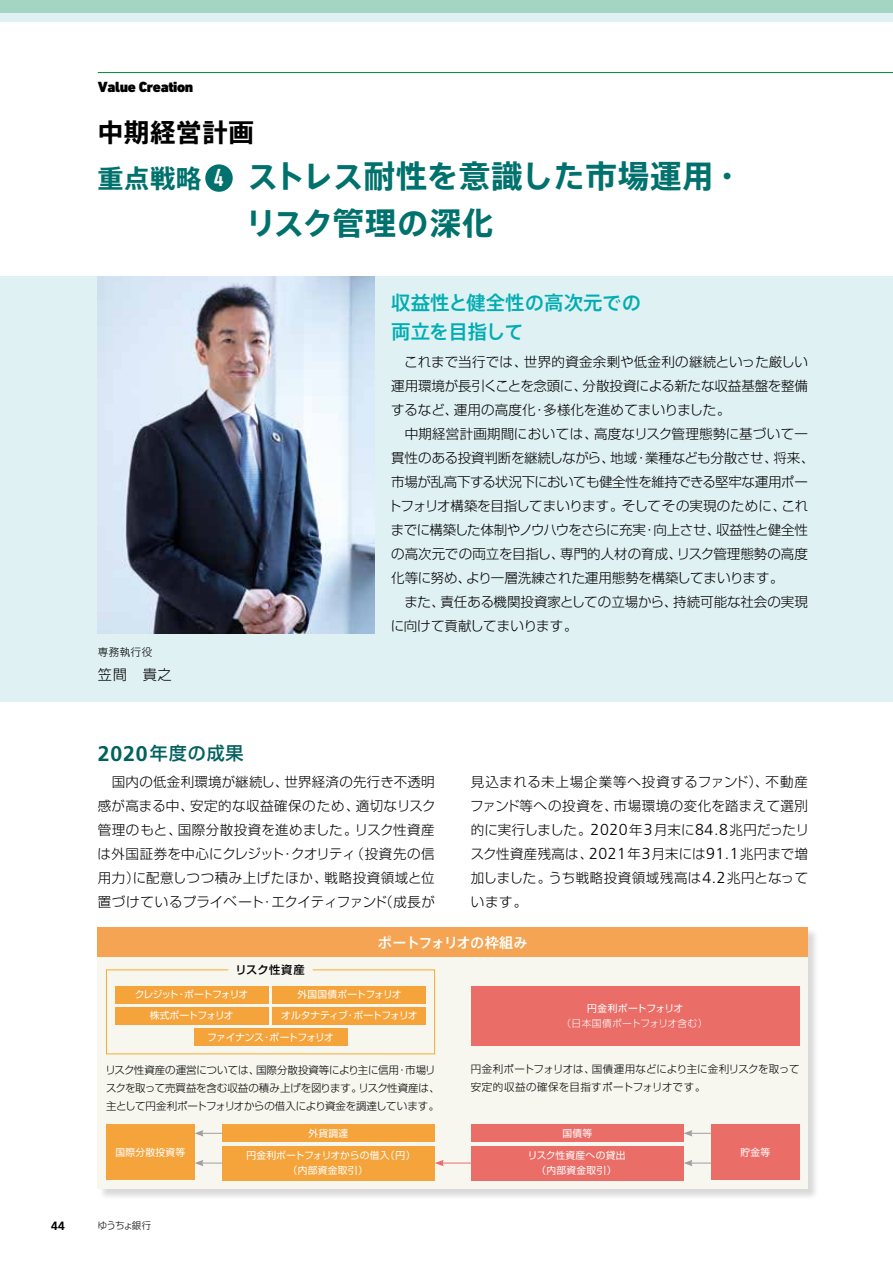
<style>
.page{position:relative;width:893px;height:1263px;background:#fff}
.page>*{position:absolute;margin:0;border:0;box-sizing:border-box;transform-origin:0 0}
.t1{font:700 31.5px/46.5px "Axis Std";letter-spacing:.015em;color:#00716c}
.t2{font:700 25.5px "Axis Std";letter-spacing:.025em;color:#000}
.t3{font:500 19.5px/28.5px "Axis Std";color:#00adb2}
.t4{font:500 18px "Shin Go Pr 5";letter-spacing:.05em;color:#00615d}
.t5{font:900 15px "DIN Next LT Pro";letter-spacing:-.025em;color:#000}
.t6{font:500 14.25px "Axis Std";letter-spacing:-.05em;color:#fff}
.t7{font:300 14.25px "Shin Go Pr 5";color:#000}
.t8{font:300 13.5px/24px "Shin Go Pr 5";letter-spacing:-.005em;color:#000;text-align:justify}
.t9{font:700 12px "Frutiger";color:#000}
.t10{font:500 11.25px "Shin Go Pr 5";letter-spacing:.04em;color:#000}
.t11{font:300 10.5px/18px "Shin Go Pr 5";letter-spacing:-.005em;color:#000}
.t12{font:9.75px/15px "Shin Go Pr 5";letter-spacing:.025em;color:#fff}
.t13{font:9.75px "Shin Go Pr 5";letter-spacing:-.01em;color:#fff}
.t14{font:300 9.75px "Shin Go Pr 5";letter-spacing:.02em;color:#fff}
.t15{font:9.75px "Shin Go Pr 5";letter-spacing:-.055em;color:#fff}
.t16{font:9.75px "Shin Go Pr 5";letter-spacing:-.05em;color:#fff}
.t17{font:9.75px "Shin Go Pr 5";letter-spacing:-.095em;color:#fff}
.t18{font:9.75px "Shin Go Pr 5";letter-spacing:-.07em;color:#fff}
.t19{font:300 9.45px "Shin Go Pr 5";letter-spacing:-.075em;color:#000}
.s1{font-size:25.5px}
.s2{font-family:"DIN Next LT Pro";font-weight:500;font-stretch:condensed;font-size:25.2px;color:#fff}
.s3{font-family:"Frutiger";font-weight:700;font-size:21.3px}
.s4{font-family:"Frutiger";font-size:15.9px}
</style>
<div class="page">
<div style="left:0;top:0;width:893px;height:13px;background:#a4d5c1"></div>
<div style="left:0;top:13px;width:893px;height:8px;background:#e0f1f4"></div>
<div style="left:98px;top:927px;width:721px;height:273px;background:#000;opacity:.15"></div>
<div style="left:98px;top:927px;width:710px;height:261px;background:#f7f7f0"></div>
<hr style="left:98px;top:72px;width:795px;height:1px;background:#008c38">
<div style="left:205px;top:164px;width:28px;height:28px;background:#00716c;border-radius:50%"></div>
<div style="left:0;top:276px;width:893px;height:425px;background:#e0f1f4"></div>
<img style="left:98px;top:276px;width:276px;height:357px">
<div style="left:471px;top:986px;width:328px;height:59px;background:#ea6d67"></div>
<div style="left:222px;top:1125px;width:213px;height:17px;background:#f5a33b"></div>
<div style="left:471px;top:1125px;width:213px;height:17px;background:#ea6d67"></div>
<div style="left:106px;top:1125px;width:89px;height:55px;background:#f5a33b"></div>
<div style="left:711px;top:1125px;width:88px;height:55px;background:#ea6d67"></div>
<div style="left:222px;top:1146px;width:213px;height:34px;background:#f5a33b"></div>
<div style="left:471px;top:1146px;width:213px;height:34px;background:#ea6d67"></div>
<svg style="left:106px;top:969px;width:329px;height:85px"></svg>
<hr style="left:441px;top:1163px;width:30px;height:1px;background:#ea6d67">
<svg style="left:435px;top:1160px;width:9px;height:6px"></svg>
<svg style="left:195px;top:1130px;width:27px;height:6px"></svg>
<svg style="left:684px;top:1130px;width:27px;height:6px"></svg>
<svg style="left:195px;top:1160px;width:27px;height:6px"></svg>
<svg style="left:684px;top:1160px;width:27px;height:6px"></svg>
<div style="left:98px;top:927px;width:710px;height:30px;background:#f4a452"></div>
<p class="t5" style="left:98px;top:78px;width:97px">Value Creation</p>
<h2 class="t2" style="left:98px;top:112px;width:158px">中期経営計画</h2>
<h1 class="t1" style="left:245px;top:151px;width:499px;text-indent:-147px"><span class="s1">重点戦略</span> <span class="s2">4</span> ストレス耐性を意識した市場運用・リスク管理の深化</h1>
<p class="t11" style="left:98px;top:642px;width:67px">専務執行役　</p>
<p class="t7" style="left:98px;top:663px;width:76px">笠間　貴之</p>
<h3 class="t3" style="left:391px;top:287px;width:251px">収益性と健全性の高次元での両立を目指して</h3>
<p class="t8" style="left:388px;top:349px;width:428px;text-align:left">　これまで当行では、世界的資金余剰や低金利の継続といった厳しい運用環境が長引くことを念頭に、分散投資による新たな収益基盤を整備するなど、運用の高度化・多様化を進めてまいりました。<br>　中期経営計画期間においては、高度なリスク管理態勢に基づいて一貫性のある投資判断を継続しながら、地域・業種なども分散させ、将来、市場が乱高下する状況下においても健全性を維持できる堅牢な運用ポートフォリオ構築を目指してまいります。そしてその実現のために、これまでに構築した体制やノウハウをさらに充実・向上させ、収益性と健全性の高次元での両立を目指し、専門的人材の育成、リスク管理態勢の高度化等に努め、より一層洗練された運用態勢を構築してまいります。<br>　また、責任ある機関投資家としての立場から、持続可能な社会の実現に向けて貢献してまいります。</p>
<h3 class="t4" style="left:98px;top:739px;width:147px"><span class="s3">2020</span>年度の成果</h3>
<p class="t8" style="left:98px;top:768px;width:340px">　国内の低金利環境が継続し、世界経済の先行き不透明感が高まる中、安定的な収益確保のため、適切なリスク管理のもと、国際分散投資を進めました。リスク性資産は外国証券を中心にクレジット・クオリティ（投資先の信用力）に配意しつつ積み上げたほか、戦略投資領域と位置づけているプライベート・エクイティファンド（成長が</p>
<p class="t8" style="left:470px;top:768px;width:340px">見込まれる未上場企業等へ投資するファンド）、不動産ファンド等への投資を、市場環境の変化を踏まえて選別的に実行しました。<span class="s4">2020</span>年<span class="s4">3</span>月末に<span class="s4">84.8</span>兆円だったリスク性資産残高は、<span class="s4">2021</span>年<span class="s4">3</span>月末には<span class="s4">91.1</span>兆円まで増加しました。うち戦略投資領域残高は<span class="s4">4.2</span>兆円となっています。</p>
<p class="t10" style="left:235px;top:961px;width:71px">リスク性資産</p>
<p class="t6" style="left:378px;top:931px;width:151px">ポートフォリオの枠組み</p>
<p class="t17" style="left:135px;top:986px;width:115px">クレジット・ポートフォリオ</p>
<p class="t13" style="left:298px;top:986px;width:105px">外国国債ポートフォリオ</p>
<p class="t18" style="left:150px;top:1008px;width:85px">株式ポートフォリオ</p>
<p class="t15" style="left:281px;top:1008px;width:138px">オルタナティブ・ポートフォリオ</p>
<p class="t16" style="left:207px;top:1029px;width:128px">ファイナンス・ポートフォリオ</p>
<p class="t13" style="left:587px;top:1000px;width:98px">円金利ポートフォリオ</p>
<p class="t14" style="left:561px;top:1015px;width:148px">（日本国債ポートフォリオ含む）</p>
<p class="t11" style="left:105px;top:1059px;width:336px">リスク性資産の運営については、国際分散投資等により主に信用・市場リスクを取って売買益を含む収益の積み上げを図ります。リスク性資産は、主として円金利ポートフォリオからの借入により資金を調達しています。</p>
<p class="t11" style="left:471px;top:1059px;width:330px">円金利ポートフォリオは、国債運用などにより主に金利リスクを取って安定的収益の確保を目指すポートフォリオです。</p>
<p class="t13" style="left:309px;top:1125px;width:41px">外貨調達</p>
<p class="t13" style="left:562px;top:1125px;width:31px">国債等</p>
<p class="t12" style="left:116px;top:1144px;width:71px">国際分散投資等</p>
<p class="t13" style="left:740px;top:1144px;width:31px">貯金等</p>
<p class="t12" style="left:288px;top:1147px;width:129px;text-indent:-41px">円金利ポートフォリオからの借入（円）（内部資金取引）</p>
<p class="t12" style="left:528px;top:1147px;width:99px;text-align:center">リスク性資産への貸出（内部資金取引）</p>
<p class="t9" style="left:51px;top:1218px;width:15px">44</p>
<p class="t19" style="left:98px;top:1218px;width:55px">ゆうちょ銀行</p>
</div>
